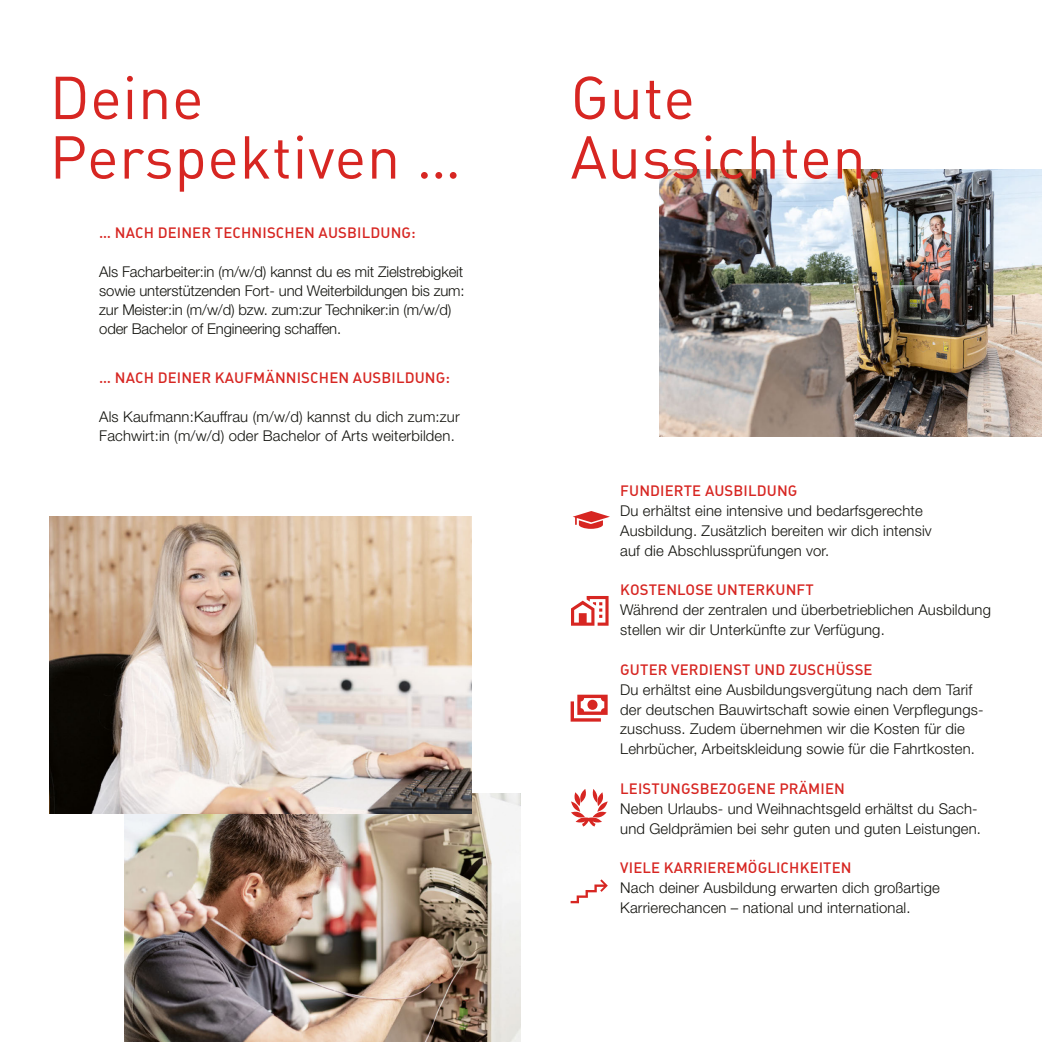
<style>
.page{position:relative;width:1042px;height:1042px;background:#fff}
.page>*{position:absolute;margin:0;border:0;box-sizing:border-box;transform-origin:0 0}
.t1{font:59.5px/59.5px "DIN Pro";letter-spacing:.01em;color:#d72622}
.t2{font:300 14.88px/19.8px "Helvetica Neue LT Pro";letter-spacing:.01em;color:#12120d}
.t3{font:300 14.88px/19.2px "Helvetica Neue LT Pro";letter-spacing:-.01em;color:#12120d}
.t4{font:500 14.88px "DIN Pro";letter-spacing:.01em;color:#d72622}
</style>
<div class="page">
<svg style="left:571px;top:789px;width:36px;height:37px"></svg>
<svg style="left:573px;top:511px;width:37px;height:18px"></svg>
<svg style="left:570px;top:695px;width:37px;height:26px"></svg>
<svg style="left:570px;top:879px;width:38px;height:24px"></svg>
<svg style="left:571px;top:596px;width:37px;height:30px"></svg>
<img style="left:660px;top:170px;width:382px;height:267px">
<img style="left:124px;top:794px;width:397px;height:248px">
<img style="left:50px;top:516px;width:421px;height:298px">
<h1 class="t1" style="left:50px;top:65px;width:413px">Deine<br>Perspektiven …</h1>
<p class="t4" style="left:99px;top:223px;width:318px">… NACH DEINER TECHNISCHEN AUSBILDUNG:</p>
<p class="t3" style="left:99px;top:261px;width:367px">Als Facharbeiter:in (m/w/d) kannst du es mit Zielstrebigkeit sowie unterstützenden Fort- und Weiterbildungen bis zum: zur Meister:in (m/w/d) bzw. zum:zur Techniker:in (m/w/d) oder Bachelor of Engineering schaffen.</p>
<p class="t4" style="left:99px;top:368px;width:352px">… NACH DEINER KAUFMÄNNISCHEN AUSBILDUNG:</p>
<p class="t2" style="left:99px;top:407px;width:362px;line-height:19.2px">Als Kaufmann:Kauffrau (m/w/d) kannst du dich zum:zur<br>Fachwirt:in (m/w/d) oder Bachelor of Arts weiterbilden.</p>
<h1 class="t1" style="left:570px;top:65px;width:313px">Gute<br>Aussichten.</h1>
<p class="t4" style="left:620px;top:481px;width:179px">FUNDIERTE AUSBILDUNG</p>
<p class="t2" style="left:620px;top:500px;width:313px">Du erhältst eine intensive und bedarfsgerechte<br>Ausbildung. Zusätzlich bereiten wir dich intensiv auf die Abschlussprüfungen vor.</p>
<p class="t4" style="left:620px;top:580px;width:195px">KOSTENLOSE UNTERKUNFT</p>
<p class="t2" style="left:620px;top:600px;width:372px">Während der zentralen und überbetrieblichen Ausbildung stellen wir dir Unterkünfte zur Verfügung.</p>
<p class="t4" style="left:620px;top:659px;width:254px">GUTER VERDIENST UND ZUSCHÜSSE</p>
<p class="t2" style="left:620px;top:679px;width:365px">Du erhältst eine Ausbildungsvergütung nach dem Tarif der deutschen Bauwirtschaft sowie einen Verpflegungs&shy;zuschuss. Zudem übernehmen wir die Kosten für die Lehrbücher, Arbeitskleidung sowie für die Fahrtkosten.</p>
<p class="t4" style="left:620px;top:778px;width:226px">LEISTUNGSBEZOGENE PRÄMIEN</p>
<p class="t2" style="left:620px;top:798px;width:362px">Neben Urlaubs- und Weihnachtsgeld erhältst du Sach&shy;und Geldprämien bei sehr guten und guten Leistungen.</p>
<p class="t4" style="left:620px;top:858px;width:233px">VIELE KARRIEREMÖGLICHKEITEN</p>
<p class="t2" style="left:620px;top:877px;width:321px">Nach deiner Ausbildung erwarten dich großartige<br>Karrierechancen – national und international.</p>
</div>
